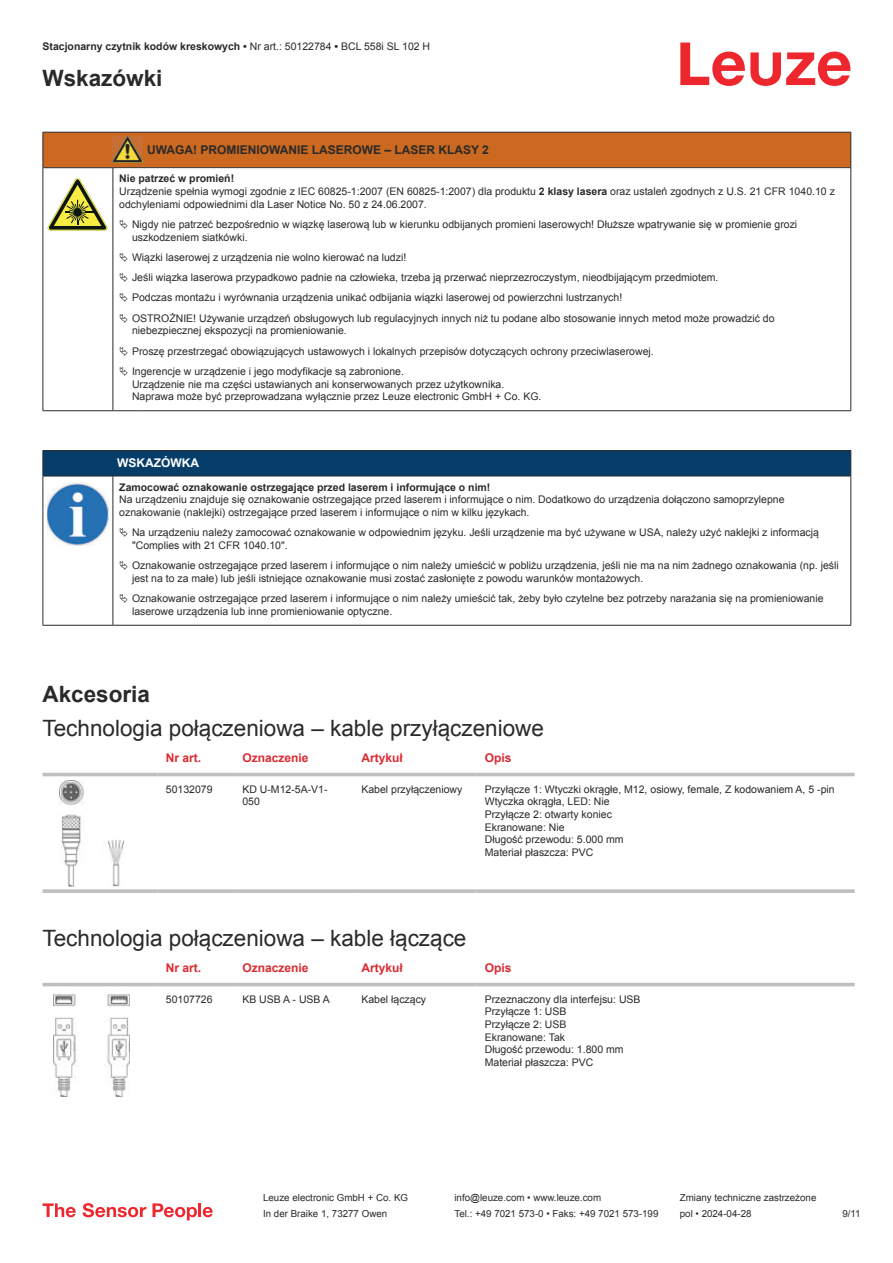
<style>
.page{position:relative;width:893px;height:1263px;background:#fff}
.page>*{position:absolute;margin:0;border:0;box-sizing:border-box;transform-origin:0 0}
.t1{font:22.5px "Arial";color:#2b292a}
.t2{font:700 22.5px "Arial";color:#2b292a}
.t3{font:700 12px "Arial";color:#db2a30}
.t4{font:700 12px "Arial";color:#2b292a}
.t5{font:700 12px "Arial";color:#fff}
.t6{font:10.5px/12.6px "Arial";color:#2b292a}
.t7{font:700 10.5px "Arial";color:#2b292a}
.t8{font:9.75px "Arial";color:#2b292a}
.s1{font-weight:400}
.s2{font-weight:700}
</style>
<div class="page">
<svg style="left:680px;top:43px;width:170px;height:43px"></svg>
<div style="left:43px;top:772px;width:812px;height:5px;background:#edeeee"></div>
<hr style="left:43px;top:773px;width:114px;height:3px;background:#bdbfc1">
<hr style="left:157px;top:773px;width:77px;height:3px;background:#bdbfc1">
<hr style="left:234px;top:773px;width:119px;height:3px;background:#bdbfc1">
<hr style="left:353px;top:773px;width:123px;height:3px;background:#bdbfc1">
<hr style="left:476px;top:773px;width:379px;height:3px;background:#bdbfc1">
<svg style="left:43px;top:889px;width:114px;height:4px"></svg>
<svg style="left:157px;top:889px;width:77px;height:4px"></svg>
<svg style="left:234px;top:889px;width:119px;height:4px"></svg>
<svg style="left:353px;top:889px;width:123px;height:4px"></svg>
<svg style="left:476px;top:889px;width:379px;height:4px;background:#c3c5c7"></svg>
<img style="left:59px;top:780px;width:65px;height:107px">
<svg style="left:43px;top:982px;width:812px;height:5px;fill:#efeff0"></svg>
<hr style="left:43px;top:983px;width:114px;height:3px;background:#bdbfc1">
<hr style="left:157px;top:983px;width:77px;height:3px;background:#bdbfc1">
<hr style="left:234px;top:983px;width:119px;height:3px;background:#bdbfc1">
<hr style="left:353px;top:983px;width:123px;height:3px;background:#bdbfc1">
<hr style="left:476px;top:983px;width:379px;height:3px;background:#bdbfc1">
<img style="left:53px;top:994px;width:77px;height:103px">
<svg style="left:43px;top:1203px;width:33px;height:14px"></svg>
<svg style="left:83px;top:1203px;width:63px;height:14px"></svg>
<svg style="left:153px;top:1203px;width:44px;height:17px"></svg>
<hr style="left:198px;top:1203px;width:3px;height:14px;background:#ed272d">
<svg style="left:203px;top:1207px;width:10px;height:10px"></svg>
<div style="left:44px;top:133px;width:806px;height:34px;background:#ca691f"></div>
<svg style="left:44px;top:168px;width:806px;height:242px"></svg>
<hr style="left:43px;top:132px;width:70px;height:1px;background:#2b292a">
<hr style="left:43px;top:133px;width:1px;height:34px;background:#2b292a">
<hr style="left:43px;top:167px;width:70px;height:1px;background:#2b292a">
<hr style="left:113px;top:132px;width:30px;height:1px;background:#2b292a">
<hr style="left:113px;top:167px;width:30px;height:1px;background:#2b292a">
<hr style="left:143px;top:132px;width:708px;height:1px;background:#2b292a">
<hr style="left:850px;top:133px;width:1px;height:34px;background:#2b292a">
<hr style="left:143px;top:167px;width:708px;height:1px;background:#2b292a">
<hr style="left:43px;top:168px;width:1px;height:238px;background:#2b292a">
<hr style="left:113px;top:168px;width:1px;height:238px;background:#2b292a">
<hr style="left:850px;top:168px;width:1px;height:238px;background:#2b292a">
<hr style="left:43px;top:410px;width:70px;height:1px;background:#2b292a">
<hr style="left:113px;top:410px;width:30px;height:1px;background:#2b292a">
<hr style="left:143px;top:410px;width:708px;height:1px;background:#2b292a">
<img style="left:113px;top:136px;width:30px;height:27px">
<svg style="left:47px;top:178px;width:60px;height:53px"></svg>
<svg style="left:115px;top:169px;width:734px;height:238px"></svg>
<svg style="left:44px;top:477px;width:806px;height:148px"></svg>
<hr style="left:43px;top:476px;width:70px;height:1px;background:#2b292a">
<svg style="left:43px;top:450px;width:808px;height:26px;background:#083b65"></svg>
<hr style="left:113px;top:476px;width:738px;height:1px;background:#2b292a">
<hr style="left:43px;top:476px;width:1px;height:145px;background:#2b292a">
<hr style="left:113px;top:476px;width:1px;height:145px;background:#2b292a">
<hr style="left:850px;top:476px;width:1px;height:145px;background:#2b292a">
<hr style="left:43px;top:625px;width:70px;height:1px;background:#2b292a">
<hr style="left:113px;top:625px;width:738px;height:1px;background:#2b292a">
<img style="left:47px;top:482px;width:61px;height:63px">
<svg style="left:115px;top:477px;width:734px;height:144px"></svg>
<svg style="left:120px;top:220px;width:8px;height:9px"></svg>
<svg style="left:120px;top:252px;width:8px;height:10px"></svg>
<svg style="left:120px;top:273px;width:8px;height:9px"></svg>
<svg style="left:120px;top:293px;width:8px;height:9px"></svg>
<svg style="left:120px;top:313px;width:8px;height:10px"></svg>
<svg style="left:120px;top:346px;width:8px;height:10px"></svg>
<svg style="left:120px;top:367px;width:8px;height:9px"></svg>
<svg style="left:120px;top:528px;width:8px;height:9px"></svg>
<svg style="left:120px;top:561px;width:8px;height:9px"></svg>
<svg style="left:120px;top:594px;width:8px;height:9px"></svg>
<p class="t7" style="left:43px;top:43px;width:389px">Stacjonarny czytnik kodów kreskowych • <span class="s1">Nr art.: 50122784</span> • <span class="s1">BCL 558i SL 102 H</span></p>
<h1 class="t2" style="left:43px;top:70px;width:122px">Wskazówki</h1>
<p class="t4" style="left:147px;top:141px;width:343px">UWAGA! PROMIENIOWANIE LASEROWE – LASER KLASY 2</p>
<p class="t6" style="left:119px;top:172px;width:717px"><span class="s2">Nie patrzeć w promień!<br></span>Urządzenie spełnia wymogi zgodnie z IEC 60825-1:2007 (EN 60825-1:2007) dla produktu <span class="s2">2 klasy lasera</span> oraz ustaleń zgodnych z U.S. 21 CFR 1040.10 z odchyleniami odpowiednimi dla Laser Notice No. 50 z 24.06.2007.</p>
<p class="t6" style="left:132px;top:218px;width:667px">Nigdy nie patrzeć bezpośrednio w wiązkę laserową lub w kierunku odbijanych promieni laserowych! Dłuższe wpatrywanie się w promienie grozi uszkodzeniem siatkówki.</p>
<p class="t6" style="left:132px;top:247px;width:644px;line-height:20.2px">Wiązki laserowej z urządzenia nie wolno kierować na ludzi!<br>Jeśli wiązka laserowa przypadkowo padnie na człowieka, trzeba ją przerwać nieprzezroczystym, nieodbijającym przedmiotem.<br>Podczas montażu i wyrównania urządzenia unikać odbijania wiązki laserowej od powierzchni lustrzanych!<br>OSTROŻNIE! Używanie urządzeń obsługowych lub regulacyjnych innych niż tu podane albo stosowanie innych metod może prowadzić do</p>
<p class="t6" style="left:132px;top:320px;width:523px;line-height:20.2px">niebezpiecznej ekspozycji na promieniowanie.<br>Proszę przestrzegać obowiązujących ustawowych i lokalnych przepisów dotyczących ochrony przeciwlaserowej.<br>Ingerencje w urządzenie i jego modyfikacje są zabronione.</p>
<p class="t6" style="left:132px;top:377px;width:411px">Urządzenie nie ma części ustawianych ani konserwowanych przez użytkownika.<br>Naprawa może być przeprowadzana wyłącznie przez Leuze electronic GmbH + Co. KG.</p>
<p class="t5" style="left:117px;top:459px;width:83px">WSKAZÓWKA</p>
<p class="t7" style="left:119px;top:480px;width:373px">Zamocować oznakowanie ostrzegające przed laserem i informujące o nim!</p>
<p class="t6" style="left:119px;top:493px;width:667px">Na urządzeniu znajduje się oznakowanie ostrzegające przed laserem i informujące o nim. Dodatkowo do urządzenia dołączono samoprzylepne oznakowanie (naklejki) ostrzegające przed laserem i informujące o nim w kilku językach.</p>
<p class="t6" style="left:132px;top:526px;width:688px">Na urządzeniu należy zamocować oznakowanie w odpowiednim języku. Jeśli urządzenie ma być używane w USA, należy użyć naklejki z informacją "Complies with 21 CFR 1040.10".</p>
<p class="t6" style="left:132px;top:559px;width:708px">Oznakowanie ostrzegające przed laserem i informujące o nim należy umieścić w pobliżu urządzenia, jeśli nie ma na nim żadnego oznakowania (np. jeśli jest na to za małe) lub jeśli istniejące oznakowanie musi zostać zasłonięte z powodu warunków montażowych.</p>
<p class="t6" style="left:132px;top:592px;width:693px">Oznakowanie ostrzegające przed laserem i informujące o nim należy umieścić tak, żeby było czytelne bez potrzeby narażania się na promieniowanie laserowe urządzenia lub inne promieniowanie optyczne.</p>
<h1 class="t2" style="left:43px;top:686px;width:109px">Akcesoria</h1>
<h1 class="t1" style="left:43px;top:712px;width:503px">Technologia połączeniowa – kable przyłączeniowe</h1>
<p class="t3" style="left:166px;top:749px;width:37px">Nr art.</p>
<p class="t3" style="left:242px;top:753px;width:68px">Oznaczenie</p>
<p class="t3" style="left:361px;top:749px;width:43px">Artykuł</p>
<p class="t3" style="left:485px;top:753px;width:28px">Opis</p>
<p class="t6" style="left:166px;top:783px;width:48px">50132079</p>
<p class="t6" style="left:242px;top:784px;width:87px">KD U-M12-5A-V1-<br>050</p>
<p class="t6" style="left:361px;top:783px;width:102px">Kabel przyłączeniowy</p>
<p class="t6" style="left:485px;top:783px;width:351px">Przyłącze 1: Wtyczki okrągłe, M12, osiowy, female, Z kodowaniem A, 5 -pin<br>Wtyczka okrągła, LED: Nie<br>Przyłącze 2: otwarty koniec<br>Ekranowane: Nie<br>Długość przewodu: 5.000 mm<br>Materiał płaszcza: PVC</p>
<h1 class="t1" style="left:43px;top:922px;width:425px">Technologia połączeniowa – kable łączące</h1>
<p class="t3" style="left:166px;top:959px;width:37px">Nr art.</p>
<p class="t3" style="left:242px;top:963px;width:68px">Oznaczenie</p>
<p class="t3" style="left:361px;top:959px;width:43px">Artykuł</p>
<p class="t3" style="left:485px;top:963px;width:28px">Opis</p>
<p class="t6" style="left:166px;top:994px;width:48px">50107726</p>
<p class="t6" style="left:242px;top:994px;width:89px">KB USB A - USB A</p>
<p class="t6" style="left:361px;top:993px;width:66px">Kabel łączący</p>
<p class="t6" style="left:485px;top:993px;width:157px">Przeznaczony dla interfejsu: USB<br>Przyłącze 1: USB<br>Przyłącze 2: USB<br>Ekranowane: Tak<br>Długość przewodu: 1.800 mm<br>Materiał płaszcza: PVC</p>
<p class="t8" style="left:263px;top:1191px;width:146px">Leuze electronic GmbH + Co. KG</p>
<p class="t8" style="left:454px;top:1191px;width:148px">info@leuze.com • www.leuze.com</p>
<p class="t8" style="left:680px;top:1191px;width:138px">Zmiany techniczne zastrzeżone</p>
<p class="t8" style="left:263px;top:1210px;width:126px">In der Braike 1, 73277 Owen</p>
<p class="t8" style="left:454px;top:1207px;width:205px">Tel.: +49 7021 573-0 • Faks: +49 7021 573-199</p>
<p class="t8" style="left:680px;top:1207px;width:73px">pol • 2024-04-28</p>
<p class="t8" style="left:842px;top:1207px;width:20px">9 /11</p>
</div>
